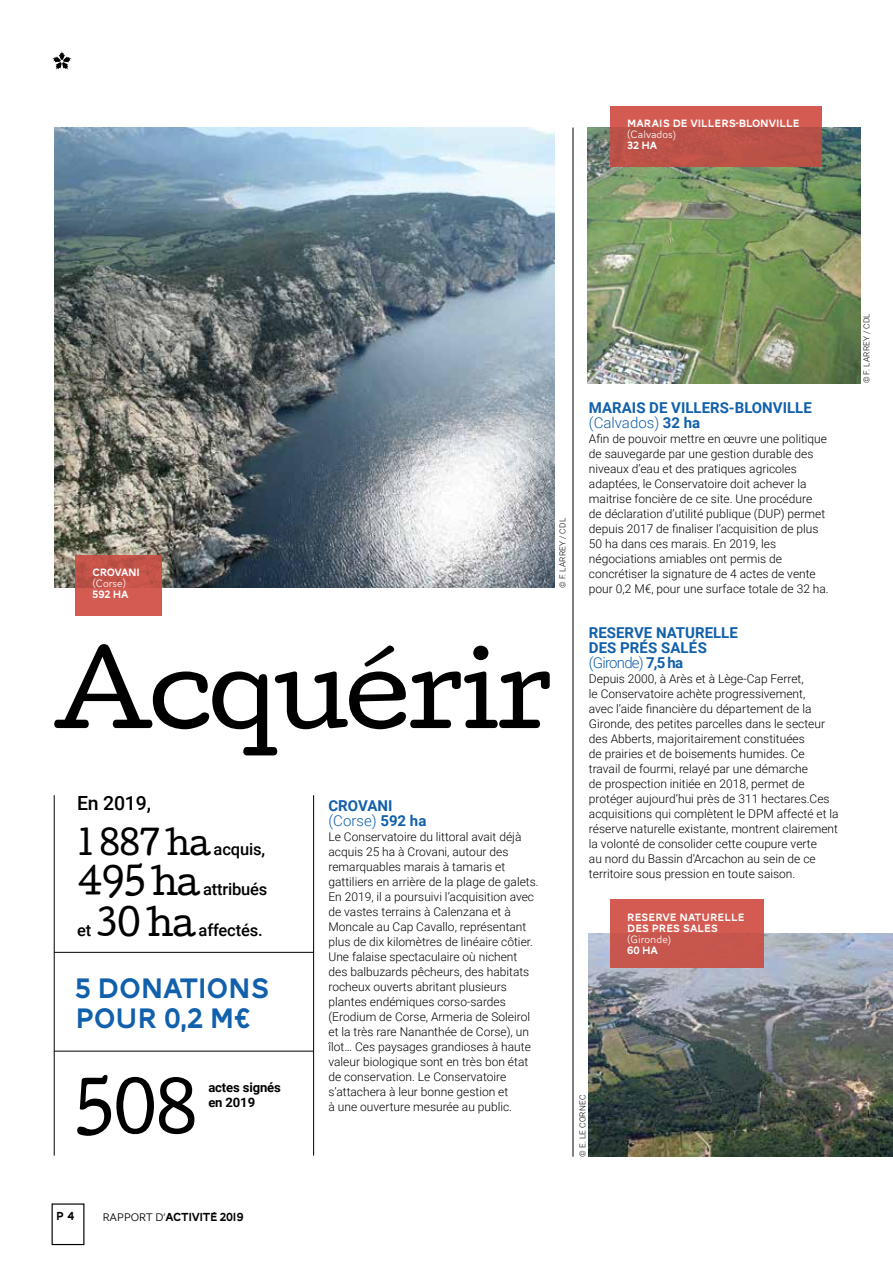
<style>
.page{position:relative;width:893px;height:1263px;background:#fff}
.page>*{position:absolute;margin:0;border:0;box-sizing:border-box;transform-origin:0 0}
.t1{font:97.5px "Cutive";letter-spacing:-.03em;color:#000;scale:1.05 1}
.t2{font:66.45px "Cutive";color:#000}
.t3{font:29.1px/30px "AW Conqueror Carved One";letter-spacing:-.01em;color:#1160ab}
.t4{font:500 19.5px "Roboto";letter-spacing:-.01em;color:#000}
.t5{font:500 16.5px "Roboto";letter-spacing:-.01em;color:#000}
.t6{font:700 15px/15px "Roboto";color:#1160ab}
.t7{font:700 13.05px/15px "Roboto";letter-spacing:-.01em;color:#000}
.t8{font:300 12px/15px "Roboto";color:#000}
.t9{font:12px "AW Conqueror Carved One";letter-spacing:-.03em;color:#000}
.t10{font:10.95px/10.9px "AW Conqueror Carved One";color:#fff}
.t11{font:300 10.95px "AW Conqueror Sans";color:#fff}
.t12{font:10.95px "AW Conqueror Carved One";letter-spacing:-.03em;color:#fff}
.t13{font:300 8.25px "Roboto";letter-spacing:.025em;color:#000}
.s1{font-family:"Cutive";font-weight:400;font-size:33px}
.s2{font-family:"Cutive";font-weight:400;font-size:36px}
.s3{font-weight:300}
.s4{font-family:"AW Conqueror Sans";font-weight:300;font-size:11.25px}
</style>
<div class="page">
<img style="left:54px;top:128px;width:501px;height:460px">
<img style="left:588px;top:128px;width:272px;height:255px">
<img style="left:589px;top:934px;width:304px;height:223px">
<hr style="left:573px;top:128px;width:1px;height:1029px;background:#000">
<hr style="left:313px;top:795px;width:1px;height:360px;background:#000">
<hr style="left:54px;top:795px;width:1px;height:360px;background:#000">
<hr style="left:54px;top:952px;width:260px;height:1px;background:#000">
<hr style="left:54px;top:1051px;width:260px;height:1px;background:#000">
<svg style="left:75px;top:555px;width:87px;height:60px;background:#ca564c"></svg>
<svg style="left:610px;top:106px;width:211px;height:61px;background:#c3544a"></svg>
<div style="left:610px;top:900px;width:153px;height:68px;background:#c9574e"></div>
<svg style="left:52px;top:51px;width:20px;height:19px"></svg>
<p class="t10" style="left:627px;top:119px;width:174px">MARAIS DE VILLERS-BLONVILLE</p>
<p class="t11" style="left:627px;top:125px;width:50px">(Calvados)</p>
<p class="t10" style="left:627px;top:141px;width:32px">32 HA</p>
<p class="t12" style="left:92px;top:567px;width:49px">CROVANI</p>
<p class="t11" style="left:92px;top:574px;width:35px">(Corse)</p>
<p class="t10" style="left:92px;top:590px;width:38px">592 HA</p>
<p class="t13" style="left:557px;top:588px;width:71px;rotate:-90deg">© F. LARREY / CDL</p>
<h1 class="t1" style="left:54px;top:615px;width:476px">Acquérir</h1>
<h3 class="t4" style="left:77px;top:789px;width:75px">En 2019,</h3>
<h3 class="t5" style="left:77px;top:837px;width:190px"><span class="s1">1 887 ha</span> acquis,</h3>
<h3 class="t5" style="left:77px;top:878px;width:192px"><span class="s2">495 ha</span> attribués</h3>
<h3 class="t5" style="left:77px;top:918px;width:187px">et <span class="s2">30 ha</span> affectés.</h3>
<h3 class="t3" style="left:75px;top:976px;width:196px">5 DONATIONS<br>POUR 0,2 M€</h3>
<h2 class="t2" style="left:74px;top:1056px;width:125px">508</h2>
<p class="t7" style="left:208px;top:1080px;width:74px">actes signés en 2019</p>
<p class="t6" style="left:328px;top:797px;width:99px">CROVANI <span class="s3">(Corse)</span> 592 ha</p>
<p class="t8" style="left:328px;top:828px;width:212px">Le Conservatoire du littoral avait déjà acquis 25 ha à Crovani, autour des remarquables marais à tamaris et gattiliers en arrière de la plage de galets.<br>En 2019, il a poursuivi l’acquisition avec de vastes terrains à Calenzana et à Moncale au Cap Cavallo, représentant plus de dix kilomètres de linéaire côtier.<br>Une falaise spectaculaire où nichent des balbuzards pêcheurs, des habitats rocheux ouverts abritant plusieurs plantes endémiques corso-sardes (Erodium de Corse, Armeria de Soleirol et la très rare Nananthée de Corse), un îlot… Ces paysages grandioses à haute valeur biologique sont en très bon état de conservation. Le Conservatoire s’attachera à leur bonne gestion et<br>à une ouverture mesurée au public.</p>
<p class="t6" style="left:589px;top:400px;width:224px">MARAIS DE VILLERS-BLONVILLE <span class="s3">(Calvados)</span> 32 ha</p>
<p class="t8" style="left:589px;top:431px;width:241px">Afin de pouvoir mettre en œuvre une politique de sauvegarde par une gestion durable des niveaux d’eau et des pratiques agricoles adaptées, le Conservatoire doit achever la maitrise foncière de ce site. Une procédure<br>de déclaration d’utilité publique (DUP) permet depuis 2017 de finaliser l’acquisition de plus 50 ha dans ces marais. En 2019, les négociations amiables ont permis de concrétiser la signature de 4 actes de vente pour 0,2 M€, pour une surface totale de 32 ha.</p>
<p class="t6" style="left:589px;top:625px;width:150px">RESERVE NATURELLE<br>DES PRÉS SALÉS <span class="s3">(Gironde)</span> 7,5 ha</p>
<p class="t8" style="left:589px;top:671px;width:251px">Depuis 2000, à Arès et à Lège-Cap Ferret,<br>le Conservatoire achète progressivement,<br>avec l’aide financière du département de la Gironde, des petites parcelles dans le secteur des Abberts, majoritairement constituées<br>de prairies et de boisements humides. Ce travail de fourmi, relayé par une démarche<br>de prospection initiée en 2018, permet de protéger aujourd’hui près de 311 hectares.Ces acquisitions qui complètent le DPM affecté et la réserve naturelle existante, montrent clairement la volonté de consolider cette coupure verte<br>au nord du Bassin d’Arcachon au sein de ce territoire sous pression en toute saison.</p>
<p class="t10" style="left:627px;top:912px;width:119px">RESERVE NATURELLE<br>DES PRES SALES</p>
<p class="t11" style="left:627px;top:930px;width:46px">(Gironde)</p>
<p class="t10" style="left:627px;top:945px;width:32px">60 ha</p>
<p class="t13" style="left:577px;top:1157px;width:63px;rotate:-90deg">© E. LE CORNEC</p>
<p class="t9" style="left:56px;top:1211px;width:20px">P 4</p>
<p class="t9" style="left:102px;top:1212px;width:143px"><span class="s4">RAPPORT D’</span>ACTIVITÉ 2019</p>
<p class="t13" style="left:861px;top:383px;width:71px;rotate:-90deg">© F. LARREY / CDL</p>
</div>
